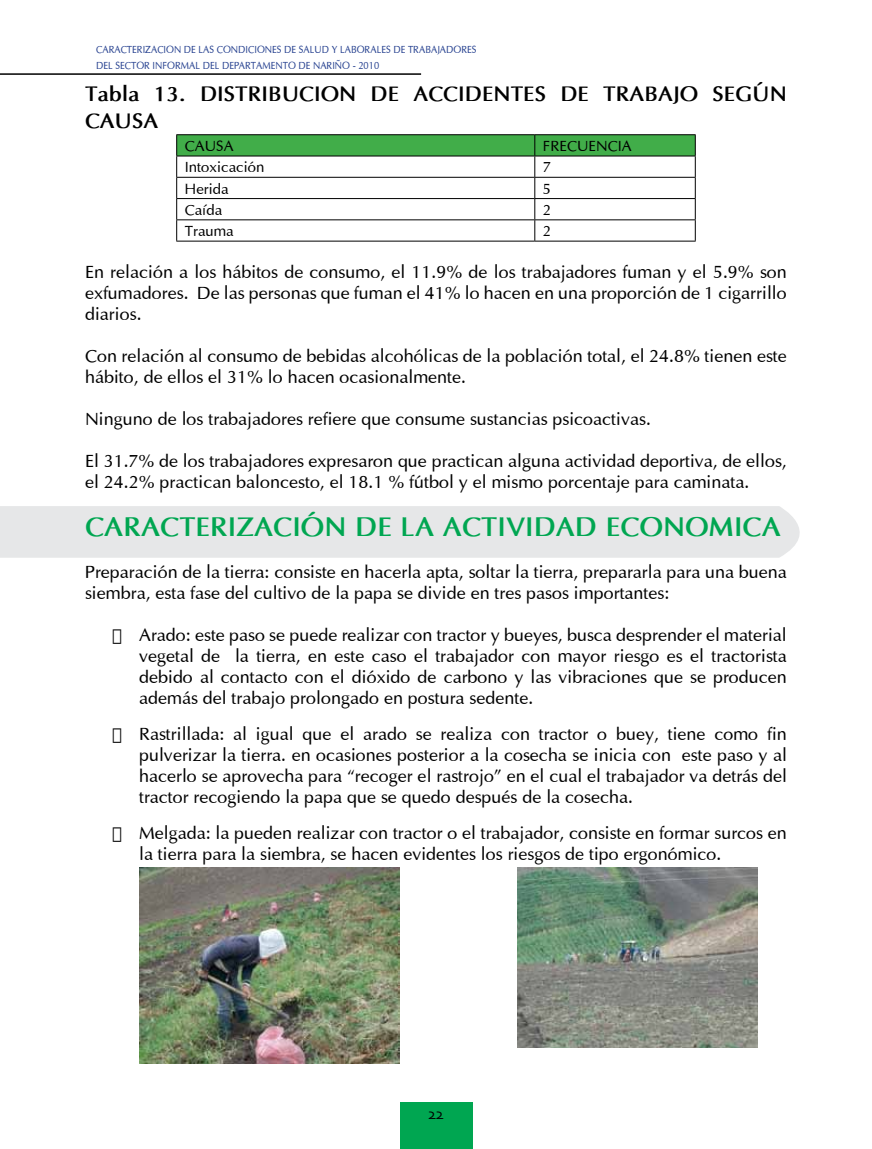
<style>
.page{position:relative;width:872px;height:1149px;background:#fff}
.page>*{position:absolute;margin:0;border:0;box-sizing:border-box;transform-origin:0 0}
.t1{font:700 27px "Optima";color:#00a651}
.t2{font:700 21px/27px "Optima";color:#000}
.t3{font:18px/21px "Optima";color:#000}
.t4{font:15px "Optima";color:#000}
.t5{font:15px "Skia";color:#000}
.t6{font:10.5px/16.5px "Optima";color:#25408f;scale:.9 1}
</style>
<div class="page">
<hr style="left:0;top:73px;width:421px;height:2px;background:#000">
<div style="left:400px;top:1101px;width:72px;height:47px;background:#00a651"></div>
<div style="left:0;top:506px;width:800px;height:51px;background:#e6e7e8"></div>
<hr style="left:176px;top:134px;width:359px;height:1px;background:#000">
<hr style="left:535px;top:134px;width:160px;height:1px;background:#000">
<hr style="left:176px;top:241px;width:359px;height:1px;background:#000">
<hr style="left:535px;top:241px;width:160px;height:1px;background:#000">
<svg style="left:176px;top:135px;width:520px;height:106px"></svg>
<img style="left:139px;top:867px;width:261px;height:195px">
<img style="left:517px;top:867px;width:240px;height:179px">
<p class="t6" style="left:96px;top:41px;width:424px">CARACTERIZACION DE LAS CONDICIONES DE SALUD Y LABORALES DE TRABAJADORES<br>DEL SECTOR INFORMAL DEL DEPARTAMENTO DE NARIÑO - 2010</p>
<p class="t2" style="left:85px;top:81px;width:703px">Tabla 13. DISTRIBUCION DE ACCIDENTES DE TRABAJO SEGÚN<br>CAUSA</p>
<p class="t4" style="left:185px;top:137px;width:50px">CAUSA</p>
<p class="t4" style="left:543px;top:137px;width:90px">FRECUENCIA</p>
<p class="t4" style="left:185px;top:158px;width:81px">Intoxicación</p>
<p class="t4" style="left:543px;top:158px;width:10px">7</p>
<p class="t4" style="left:185px;top:179px;width:45px">Herida</p>
<p class="t4" style="left:543px;top:179px;width:10px">5</p>
<p class="t4" style="left:185px;top:201px;width:39px">Caída</p>
<p class="t4" style="left:543px;top:201px;width:10px">2</p>
<p class="t4" style="left:185px;top:222px;width:50px">Trauma</p>
<p class="t4" style="left:543px;top:222px;width:10px">2</p>
<p class="t3" style="left:85px;top:261px;width:703px;text-align:justify">En relación a los hábitos de consumo, el 11.9% de los trabajadores fuman y el 5.9% son exfumadores. De las personas que fuman el 41% lo hacen en una proporción de 1 cigarrillo diarios.</p>
<p class="t3" style="left:85px;top:345px;width:703px">Con relación al consumo de bebidas alcohólicas de la población total, el 24.8% tienen este hábito, de ellos el 31% lo hacen ocasionalmente.</p>
<p class="t3" style="left:85px;top:408px;width:567px">Ninguno de los trabajadores refiere que consume sustancias psicoactivas.</p>
<p class="t3" style="left:85px;top:450px;width:703px">El 31.7% de los trabajadores expresaron que practican alguna actividad deportiva, de ellos, el 24.2% practican baloncesto, el 18.1 % fútbol y el mismo porcentaje para caminata.</p>
<h1 class="t1" style="left:85px;top:510px;width:697px">CARACTERIZACIÓN DE LA ACTIVIDAD ECONOMICA</h1>
<p class="t3" style="left:85px;top:561px;width:703px">Preparación de la tierra: consiste en hacerla apta, soltar la tierra, prepararla para una buena siembra, esta fase del cultivo de la papa se divide en tres pasos importantes:</p>
<p class="t3" style="left:139px;top:624px;width:649px;text-align:justify;text-indent:-27px">• Arado: este paso se puede realizar con tractor y bueyes, busca desprender el material vegetal de la tierra, en este caso el trabajador con mayor riesgo es el tractorista debido al contacto con el dióxido de carbono y las vibraciones que se producen además del trabajo prolongado en postura sedente.</p>
<p class="t3" style="left:139px;top:723px;width:649px;text-align:justify;text-indent:-27px">• Rastrillada: al igual que el arado se realiza con tractor o buey, tiene como fin pulverizar la tierra. en ocasiones posterior a la cosecha se inicia con este paso y al hacerlo se aprovecha para “recoger el rastrojo” en el cual el trabajador va detrás del tractor recogiendo la papa que se quedo después de la cosecha.</p>
<p class="t3" style="left:139px;top:822px;width:649px;text-indent:-27px">• Melgada: la pueden realizar con tractor o el trabajador, consiste en formar surcos en la tierra para la siembra, se hacen evidentes los riesgos de tipo ergonómico.</p>
<p class="t5" style="left:428px;top:1105px;width:17px">22</p>
</div>
